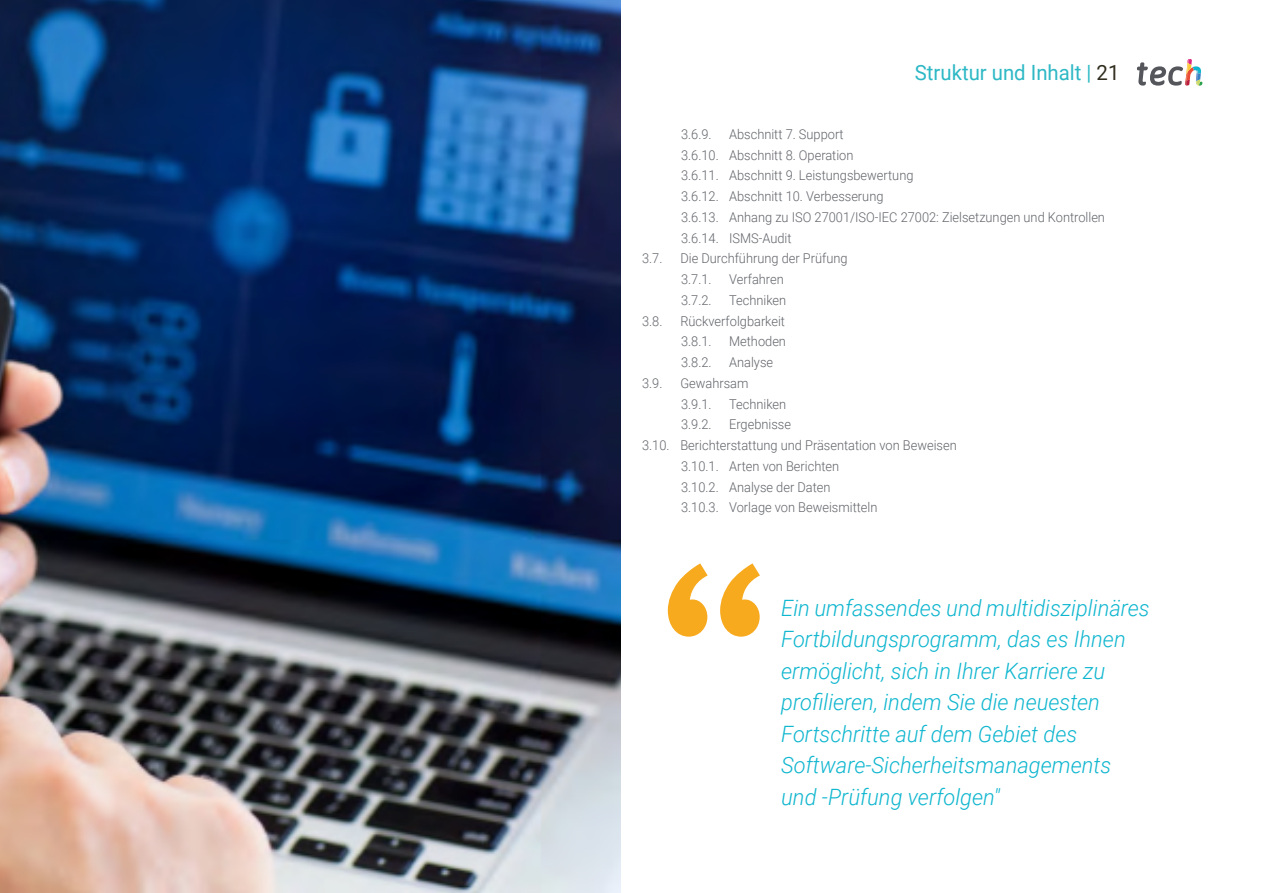
<style>
.page{position:relative;width:1263px;height:893px;background:#fff}
.page>*{position:absolute;margin:0;border:0;box-sizing:border-box;transform-origin:0 0}
.t1{font:italic 300 22.5px/31.5px "Roboto";color:#0fb6cf}
.t2{font:21px "Roboto";color:#2db8c5}
.t3{font:300 13.5px/20.7px "Roboto";color:#61646a;scale:.95 1}
.s1{color:#312e20}
</style>
<div class="page">
<img style="left:0;top:0;width:621px;height:893px">
<svg style="left:1137px;top:59px;width:65px;height:27px"></svg>
<svg style="left:668px;top:563px;width:92px;height:74px"></svg>
<h2 class="t2" style="left:915px;top:57px;width:206px">Struktur und Inhalt | <span class="s1">21</span></h2>
<p class="t3" style="left:681px;top:123px;width:448px;text-indent:48px">Abschnitt 7. Support<br>3.6.10. Abschnitt 8. Operation<br>3.6.11. Abschnitt 9. Leistungsbewertung<br>3.6.12. Abschnitt 10. Verbesserung<br>3.6.13. Anhang zu ISO 27001/ISO-IEC 27002: Zielsetzungen und Kontrollen 3.6.14. ISMS-Audit</p>
<p class="t3" style="left:681px;top:123px;width:34px">3.6.9.</p>
<p class="t3" style="left:642px;top:248px;width:23px">3.7.</p>
<p class="t3" style="left:680px;top:248px;width:177px">Die Durchführung der Prüfung<br>3.7.1.</p>
<p class="t3" style="left:729px;top:268px;width:59px">Verfahren</p>
<p class="t3" style="left:681px;top:289px;width:34px">3.7.2.</p>
<p class="t3" style="left:729px;top:289px;width:62px">Techniken</p>
<p class="t3" style="left:642px;top:310px;width:23px">3.8.</p>
<p class="t3" style="left:680px;top:310px;width:112px">Rückverfolgbarkeit<br>3.8.1.</p>
<p class="t3" style="left:729px;top:331px;width:61px">Methoden</p>
<p class="t3" style="left:681px;top:351px;width:34px">3.8.2.</p>
<p class="t3" style="left:729px;top:351px;width:48px">Analyse</p>
<p class="t3" style="left:642px;top:372px;width:23px">3.9.</p>
<p class="t3" style="left:680px;top:372px;width:73px">Gewahrsam<br>3.9.1.</p>
<p class="t3" style="left:729px;top:393px;width:62px">Techniken</p>
<p class="t3" style="left:681px;top:414px;width:34px">3.9.2.</p>
<p class="t3" style="left:729px;top:414px;width:67px">Ergebnisse</p>
<p class="t3" style="left:642px;top:434px;width:333px">3.10. Berichterstattung und Präsentation von Beweisen</p>
<p class="t3" style="left:681px;top:455px;width:168px">3.10.1. Arten von Berichten</p>
<p class="t3" style="left:681px;top:476px;width:159px">3.10.2. Analyse der Daten</p>
<p class="t3" style="left:681px;top:497px;width:208px">3.10.3. Vorlage von Beweismitteln</p>
<p class="t1" style="left:781px;top:591px;width:370px">Ein umfassendes und multidisziplinäres Fortbildungsprogramm, das es Ihnen ermöglicht, sich in Ihrer Karriere zu profilieren, indem Sie die neuesten Fortschritte auf dem Gebiet des Software-Sicherheitsmanagements und -Prüfung verfolgen″</p>
</div>
